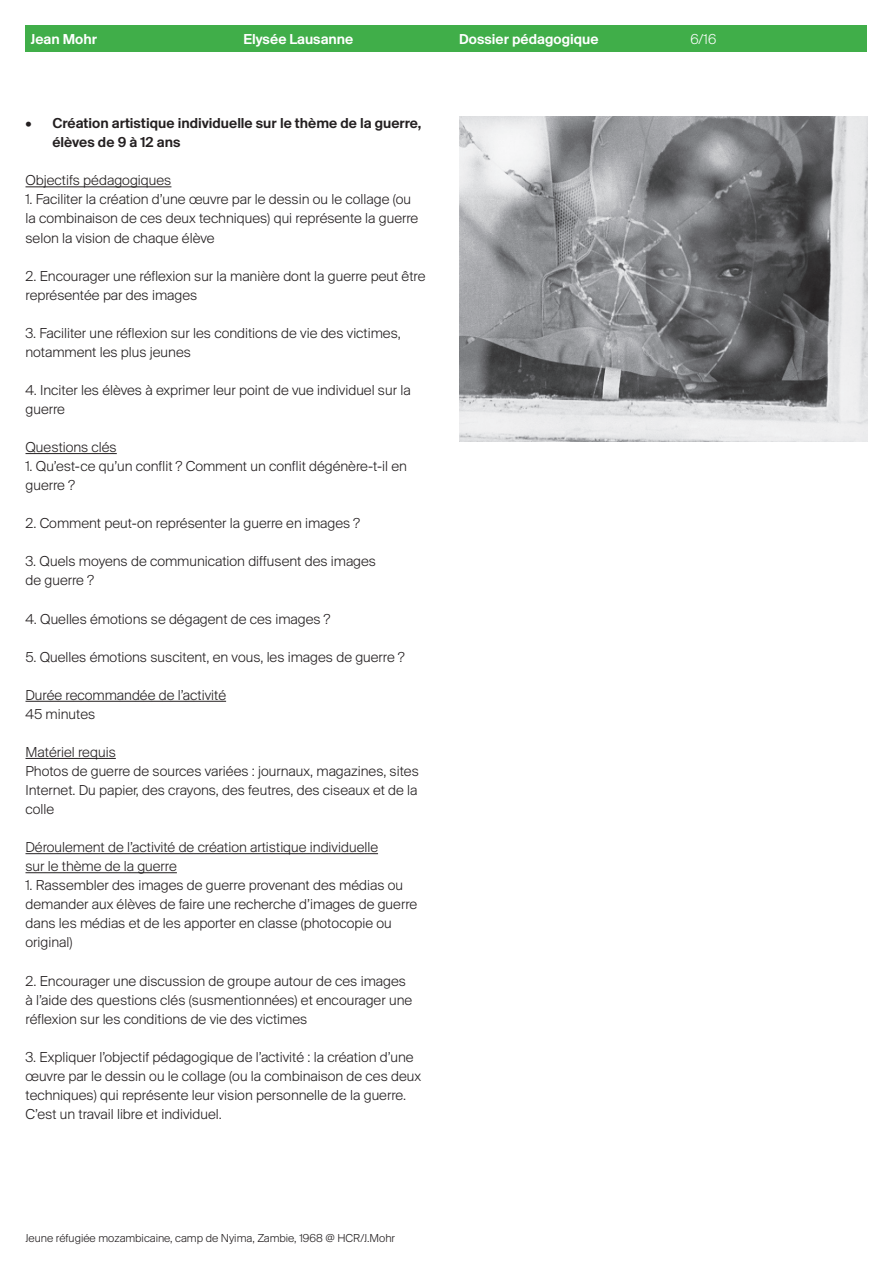
<style>
.page{position:relative;width:893px;height:1263px;background:#fff}
.page>*{position:absolute;margin:0;border:0;box-sizing:border-box;transform-origin:0 0}
.t1{font:300 15px/19px "Suisse BP Intl";color:#231f20}
.t2{font:15px/19px "Suisse BP Intl Antique";color:#231f20}
.t3{font:15px "Suisse BP Intl Antique";color:#fff}
.t4{font:300 15px "Suisse BP Intl";color:#fff}
.t5{font:300 12px "Suisse BP Intl";color:#231f20}
</style>
<div class="page">
<div style="left:26px;top:26px;width:841px;height:26px;background:#40ae49"></div>
<hr style="left:26px;top:186px;width:145px;height:1px;background:#231f20">
<hr style="left:26px;top:453px;width:91px;height:1px;background:#231f20">
<hr style="left:26px;top:701px;width:200px;height:1px;background:#231f20">
<hr style="left:26px;top:758px;width:90px;height:1px;background:#231f20">
<hr style="left:26px;top:853px;width:352px;height:1px;background:#231f20">
<hr style="left:26px;top:872px;width:151px;height:1px;background:#231f20">
<img style="left:459px;top:117px;width:408px;height:325px">
<p class="t3" style="left:31px;top:30px;width:68px">Jean Mohr</p>
<p class="t3" style="left:243px;top:30px;width:111px">Elysée Lausanne</p>
<p class="t3" style="left:459px;top:30px;width:141px">Dossier pédagogique</p>
<p class="t4" style="left:690px;top:30px;width:27px">6/16</p>
<p class="t3" style="left:31px;top:33px;width:115px">Derrière le rideau</p>
<p class="t2" style="left:53px;top:113px;width:370px;text-indent:-27px">• Création artistique individuelle sur le thème de la guerre, élèves de 9 à 12 ans</p>
<p class="t1" style="left:26px;top:171px;width:147px">Objectifs pédagogiques</p>
<p class="t1" style="left:26px;top:190px;width:394px">1. Faciliter la création d’une œuvre par le dessin ou le collage (ou la combinaison de ces deux techniques) qui représente la guerre selon la vision de chaque élève</p>
<p class="t1" style="left:26px;top:266px;width:401px">2. Encourager une réflexion sur la manière dont la guerre peut être représentée par des images</p>
<p class="t1" style="left:26px;top:323px;width:377px">3. Faciliter une réflexion sur les conditions de vie des victimes, notamment les plus jeunes</p>
<p class="t1" style="left:26px;top:380px;width:387px">4. Inciter les élèves à exprimer leur point de vue individuel sur la guerre</p>
<p class="t1" style="left:26px;top:437px;width:93px">Questions clés</p>
<p class="t1" style="left:26px;top:456px;width:383px">1. Qu’est-ce qu’un conflit ? Comment un conflit dégénère-t-il en guerre ?</p>
<p class="t1" style="left:26px;top:513px;width:336px">2. Comment peut-on représenter la guerre en images ?</p>
<p class="t1" style="left:26px;top:552px;width:352px">3. Quels moyens de communication diffusent des images de guerre ?</p>
<p class="t1" style="left:26px;top:609px;width:307px">4. Quelles émotions se dégagent de ces images ?</p>
<p class="t1" style="left:26px;top:647px;width:381px">5. Quelles émotions suscitent, en vous, les images de guerre ?</p>
<p class="t1" style="left:26px;top:685px;width:202px">Durée recommandée de l’activité<br>45 minutes</p>
<p class="t1" style="left:26px;top:742px;width:395px">Matériel requis<br>Photos de guerre de sources variées : journaux, magazines, sites Internet. Du papier, des crayons, des feutres, des ciseaux et de la colle</p>
<p class="t1" style="left:26px;top:837px;width:354px">Déroulement de l’activité de création artistique individuelle sur le thème de la guerre</p>
<p class="t1" style="left:26px;top:875px;width:393px">1. Rassembler des images de guerre provenant des médias ou demander aux élèves de faire une recherche d’images de guerre dans les médias et de les apporter en classe (photocopie ou original)</p>
<p class="t1" style="left:26px;top:971px;width:388px">2. Encourager une discussion de groupe autour de ces images à l’aide des questions clés (susmentionnées) et encourager une réflexion sur les conditions de vie des victimes</p>
<p class="t1" style="left:26px;top:1047px;width:397px">3. Expliquer l’objectif pédagogique de l’activité : la création d’une œuvre par le dessin ou le collage (ou la combinaison de ces deux techniques) qui représente leur vision personnelle de la guerre.<br>C’est un travail libre et individuel.</p>
<p class="t5" style="left:26px;top:1231px;width:371px">Jeune réfugiée mozambicaine, camp de Nyima, Zambie, 1968 @ HCR/J.Mohr</p>
</div>
